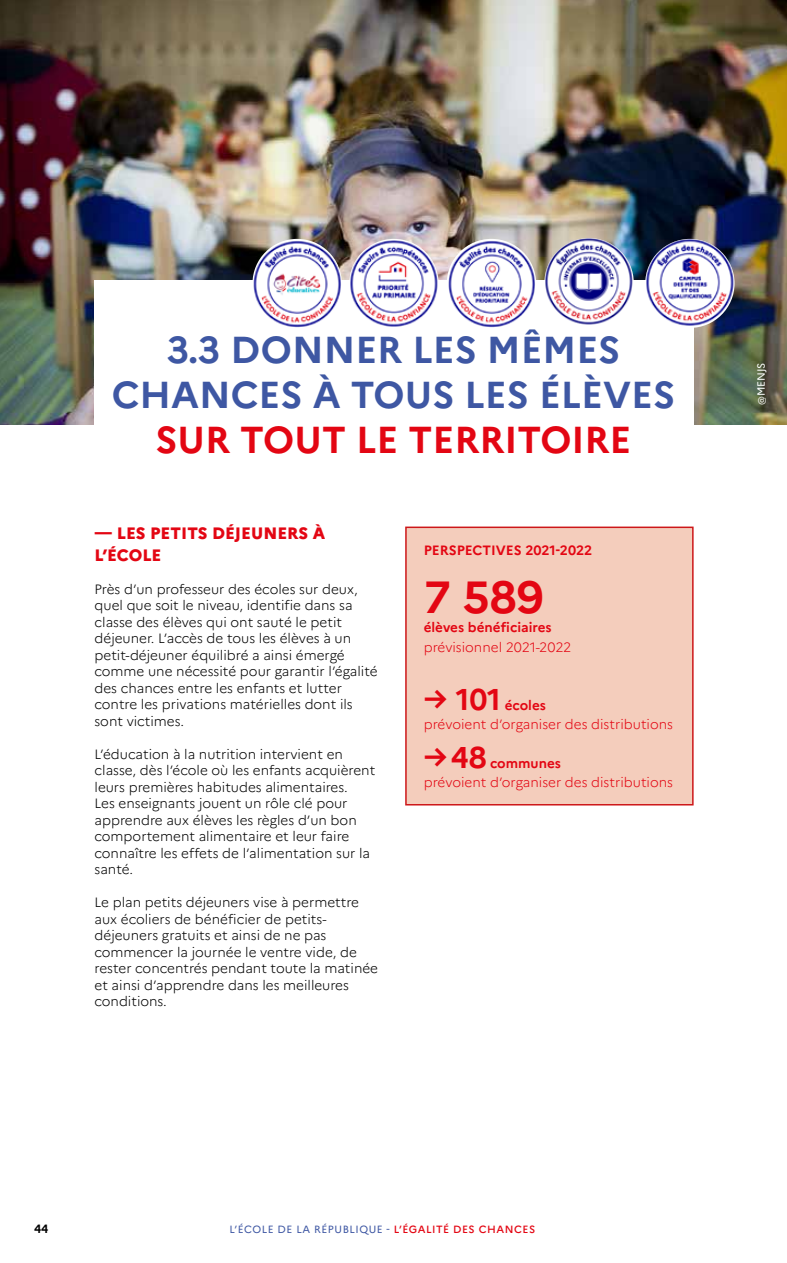
<style>
.page{position:relative;width:787px;height:1263px;background:#fff}
.page>*{position:absolute;margin:0;border:0;box-sizing:border-box;transform-origin:0 0}
.t1{font:700 45px "Marianne";color:#e30613}
.t2{font:700 37.5px/45px "Marianne";color:#3e57a3;text-align:center}
.t3{font:700 37.5px "Marianne";color:#e30613}
.t4{font:700 30px "Marianne";color:#e30613}
.t5{font:800 16.5px/21.6px "Marianne";color:#e30613}
.t6{font:300 13.5px/16.5px "Marianne";color:#000}
.t7{font:300 13.5px "Marianne";color:#e30613}
.t8{font:700 13.5px "Marianne";color:#e30613}
.t9{font:700 12px "Marianne";color:#000}
.t10{font:10.5px "Marianne";letter-spacing:.05em;color:#3e57a3}
.t11{font:10.5px "Marianne";color:#fff}
.s1{font-weight:500;color:#e30613}
</style>
<div class="page">
<img style="left:0;top:0;width:787px;height:424px">
<div style="left:94px;top:281px;width:599px;height:155px;background:#fff"></div>
<svg style="left:647px;top:240px;width:86px;height:86px"></svg>
<svg style="left:545px;top:240px;width:87px;height:31px"></svg>
<div style="left:406px;top:527px;width:287px;height:278px;background:#f4cdbc"></div>
<div style="left:405px;top:527px;width:288px;height:278px;border:2px solid #cd1719"></div>
<img style="left:349px;top:239px;width:89px;height:89px;border-radius:45px">
<img style="left:447px;top:239px;width:89px;height:89px;border-radius:45px">
<img style="left:252px;top:239px;width:90px;height:89px;border-radius:45px">
<img style="left:544px;top:238px;width:89px;height:89px;border-radius:45px">
<img style="left:645px;top:239px;width:89px;height:89px;border-radius:45px">
<h2 class="t2" style="left:112px;top:327px;width:565px">3.3 DONNER LES MÊMES<br>CHANCES À TOUS LES ÉLÈVES</h2>
<h2 class="t3" style="left:155px;top:417px;width:477px">SUR TOUT LE TERRITOIRE</h2>
<p class="t5" style="left:94px;top:522px;width:232px">— LES PETITS DÉJEUNERS À<br>L’ÉCOLE</p>
<p class="t6" style="left:94px;top:580px;width:285px">Près d’un professeur des écoles sur deux, quel que soit le niveau, identifie dans sa classe des élèves qui ont sauté le petit déjeuner. L’accès de tous les élèves à un petit-déjeuner équilibré a ainsi émergé comme une nécessité pour garantir l’égalité des chances entre les enfants et lutter contre les privations matérielles dont ils sont victimes.</p>
<p class="t6" style="left:94px;top:745px;width:282px">L’éducation à la nutrition intervient en classe, dès l’école où les enfants acquièrent leurs premières habitudes alimentaires.<br>Les enseignants jouent un rôle clé pour apprendre aux élèves les règles d’un bon comportement alimentaire et leur faire connaître les effets de l’alimentation sur la santé.</p>
<p class="t6" style="left:94px;top:894px;width:285px">Le plan petits déjeuners vise à permettre aux écoliers de bénéficier de petits&shy;déjeuners gratuits et ainsi de ne pas commencer la journée le ventre vide, de rester concentrés pendant toute la matinée et ainsi d’apprendre dans les meilleures conditions.</p>
<p class="t8" style="left:424px;top:542px;width:170px">PERSPECTIVES 2021-2022</p>
<h1 class="t1" style="left:424px;top:570px;width:122px">7 589</h1>
<p class="t8" style="left:424px;top:619px;width:129px">élèves bénéficiaires</p>
<p class="t7" style="left:424px;top:639px;width:149px">prévisionnel 2021-2022</p>
<h3 class="t4" style="left:424px;top:681px;width:79px">→ 101</h3>
<p class="t8" style="left:505px;top:697px;width:43px">écoles</p>
<p class="t7" style="left:424px;top:716px;width:251px">prévoient d’organiser des distributions</p>
<h3 class="t4" style="left:424px;top:739px;width:65px">→48</h3>
<p class="t8" style="left:490px;top:755px;width:72px">communes</p>
<p class="t7" style="left:424px;top:774px;width:251px">prévoient d’organiser des distributions</p>
<p class="t11" style="left:754px;top:405px;width:44px;rotate:-90deg">@MENJS</p>
<p class="t9" style="left:34px;top:1221px;width:16px">44</p>
<p class="t10" style="left:229px;top:1222px;width:307px">L’ÉCOLE DE LA RÉPUBLIQUE - <span class="s1">L’ÉGALITÉ DES CHANCES</span></p>
</div>
